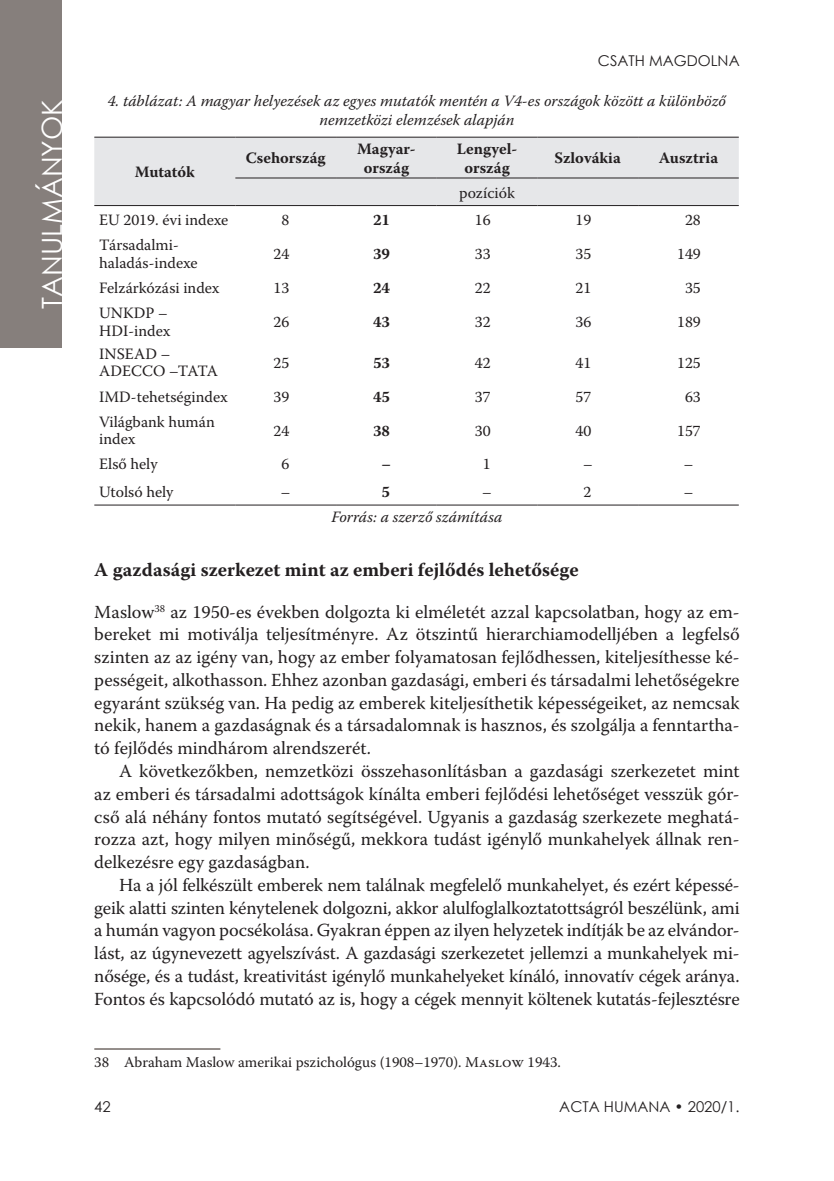
<style>
.page{position:relative;width:834px;height:1181px;background:#fff}
.page>*{position:absolute;margin:0;border:0;box-sizing:border-box;transform-origin:0 0}
.t1{font:28px "Century Gothic";color:#fff}
.Címsor_1{font:700 19.25px "Warnock Pro";color:#231f20}
.Body{font:18.38px/22.8px "Warnock Pro";letter-spacing:-.01em;color:#231f20;text-align:justify}
.Body_1st{font:18.38px/22.8px "Warnock Pro";color:#231f20;text-align:justify}
.Body-2{font:15.75px/17.5px "Warnock Pro";color:#231f20}
.Képaláírás{font:italic 15.75px/18.9px "Warnock Pro";color:#231f20;text-align:center}
.Body-3{font:700 15.75px/18.9px "Warnock Pro";color:#231f20;text-align:center}
.Lábjegyzet{font:14.88px "Warnock Pro";color:#231f20}
.t2{font:14.88px "Century Gothic";color:#231f20}
</style>
<div class="page">
<div style="left:0;top:0;width:62px;height:347px;background:#867f7c"></div>
<hr style="left:94px;top:1048px;width:126px;height:2px;background:#867f7c">
<div style="left:94px;top:138px;width:644px;height:67px;background:#e6e7e9"></div>
<hr style="left:94px;top:137px;width:141px;height:1px;background:#231f20">
<hr style="left:235px;top:137px;width:101px;height:1px;background:#231f20">
<hr style="left:336px;top:137px;width:100px;height:1px;background:#231f20">
<hr style="left:436px;top:137px;width:101px;height:1px;background:#231f20">
<hr style="left:537px;top:137px;width:101px;height:1px;background:#231f20">
<hr style="left:638px;top:137px;width:100px;height:1px;background:#231f20">
<hr style="left:235px;top:178px;width:101px;height:1px;background:#231f20">
<hr style="left:336px;top:178px;width:100px;height:1px;background:#231f20">
<hr style="left:436px;top:178px;width:101px;height:1px;background:#231f20">
<hr style="left:537px;top:178px;width:101px;height:1px;background:#231f20">
<hr style="left:638px;top:178px;width:100px;height:1px;background:#231f20">
<hr style="left:235px;top:205px;width:101px;height:1px;background:#231f20">
<hr style="left:336px;top:205px;width:100px;height:1px;background:#231f20">
<hr style="left:436px;top:205px;width:101px;height:1px;background:#231f20">
<hr style="left:537px;top:205px;width:101px;height:1px;background:#231f20">
<hr style="left:638px;top:205px;width:100px;height:1px;background:#231f20">
<hr style="left:94px;top:205px;width:141px;height:1px;background:#231f20">
<hr style="left:94px;top:504px;width:141px;height:1px;background:#231f20">
<hr style="left:235px;top:504px;width:101px;height:1px;background:#231f20">
<hr style="left:336px;top:504px;width:100px;height:1px;background:#231f20">
<hr style="left:436px;top:504px;width:101px;height:1px;background:#231f20">
<hr style="left:537px;top:504px;width:101px;height:1px;background:#231f20">
<hr style="left:638px;top:504px;width:100px;height:1px;background:#231f20">
<h1 class="t1" style="left:32px;top:308px;width:211px;rotate:-90deg">TANULMÁNYOK</h1>
<p class="t2" style="left:597px;top:50px;width:143px">CSATH MAGDOLNA</p>
<p class="Képaláírás" style="left:108px;top:91px;width:619px">4. táblázat: A magyar helyezések az egyes mutatók mentén a V4-es országok között a különböző nemzetközi elemzések alapján</p>
<p class="Body-3" style="left:135px;top:162px;width:61px">Mutatók</p>
<p class="Body-3" style="left:246px;top:148px;width:81px">Csehország</p>
<p class="Body-3" style="left:357px;top:139px;width:60px">Magyar&shy;ország</p>
<p class="Body-3" style="left:456px;top:139px;width:62px">Lengyel&shy;ország</p>
<p class="Body-3" style="left:554px;top:148px;width:68px">Szlovákia</p>
<p class="Body-3" style="left:658px;top:148px;width:61px">Ausztria</p>
<p class="Body-2" style="left:459px;top:183px;width:57px">pozíciók</p>
<p class="Body-2" style="left:99px;top:211px;width:131px">EU 2019. évi indexe</p>
<p class="Body-2" style="left:281px;top:211px;width:9px">8</p>
<p class="Body-3" style="left:373px;top:210px;width:19px">21</p>
<p class="Body-2" style="left:475px;top:211px;width:17px">16</p>
<p class="Body-2" style="left:575px;top:211px;width:17px">19</p>
<p class="Body-2" style="left:685px;top:211px;width:17px">28</p>
<p class="Body-2" style="left:99px;top:236px;width:100px">Társadalmi&shy;haladás-indexe</p>
<p class="Body-2" style="left:273px;top:245px;width:17px">24</p>
<p class="Body-3" style="left:373px;top:244px;width:19px">39</p>
<p class="Body-2" style="left:475px;top:245px;width:17px">33</p>
<p class="Body-2" style="left:575px;top:245px;width:17px">35</p>
<p class="Body-2" style="left:677px;top:245px;width:25px">149</p>
<p class="Body-2" style="left:99px;top:279px;width:122px">Felzárkózási index</p>
<p class="Body-2" style="left:273px;top:279px;width:17px">13</p>
<p class="Body-3" style="left:373px;top:278px;width:19px">24</p>
<p class="Body-2" style="left:475px;top:279px;width:17px">22</p>
<p class="Body-2" style="left:575px;top:279px;width:17px">21</p>
<p class="Body-2" style="left:685px;top:279px;width:17px">35</p>
<p class="Body-2" style="left:99px;top:304px;width:73px">UNKDP –<br>HDI-index</p>
<p class="Body-2" style="left:273px;top:313px;width:17px">26</p>
<p class="Body-3" style="left:373px;top:312px;width:19px">43</p>
<p class="Body-2" style="left:475px;top:313px;width:17px">32</p>
<p class="Body-2" style="left:575px;top:313px;width:17px">36</p>
<p class="Body-2" style="left:677px;top:313px;width:25px">189</p>
<p class="Body-2" style="left:99px;top:344px;width:120px">INSEAD –<br>ADECCO –TATA</p>
<p class="Body-2" style="left:273px;top:353px;width:17px">25</p>
<p class="Body-3" style="left:373px;top:353px;width:19px">53</p>
<p class="Body-2" style="left:475px;top:353px;width:17px">42</p>
<p class="Body-2" style="left:575px;top:353px;width:17px">41</p>
<p class="Body-2" style="left:677px;top:353px;width:25px">125</p>
<p class="Body-2" style="left:99px;top:387px;width:130px">IMD-tehetségindex</p>
<p class="Body-2" style="left:273px;top:387px;width:17px">39</p>
<p class="Body-3" style="left:373px;top:387px;width:19px">45</p>
<p class="Body-2" style="left:475px;top:387px;width:17px">37</p>
<p class="Body-2" style="left:575px;top:387px;width:17px">57</p>
<p class="Body-2" style="left:685px;top:387px;width:17px">63</p>
<p class="Body-2" style="left:99px;top:412px;width:117px">Világbank humán index</p>
<p class="Body-2" style="left:273px;top:421px;width:17px">24</p>
<p class="Body-3" style="left:373px;top:420px;width:19px">38</p>
<p class="Body-2" style="left:475px;top:421px;width:17px">30</p>
<p class="Body-2" style="left:575px;top:421px;width:17px">40</p>
<p class="Body-2" style="left:677px;top:421px;width:25px">157</p>
<p class="Body-2" style="left:99px;top:455px;width:60px">Első hely</p>
<p class="Body-2" style="left:281px;top:455px;width:9px">6</p>
<p class="Body-3" style="left:381px;top:454px;width:11px">–</p>
<p class="Body-2" style="left:482px;top:455px;width:9px">1</p>
<p class="Body-2" style="left:583px;top:455px;width:11px">–</p>
<p class="Body-2" style="left:683px;top:455px;width:11px">–</p>
<p class="Body-2" style="left:99px;top:483px;width:76px">Utolsó hely</p>
<p class="Body-2" style="left:281px;top:483px;width:11px">–</p>
<p class="Body-3" style="left:381px;top:482px;width:10px">5</p>
<p class="Body-2" style="left:482px;top:483px;width:11px">–</p>
<p class="Body-2" style="left:583px;top:483px;width:9px">2</p>
<p class="Body-2" style="left:683px;top:483px;width:11px">–</p>
<p class="Képaláírás" style="left:331px;top:507px;width:172px">Forrás: a szerző számítása</p>
<p class="Címsor_1" style="left:94px;top:558px;width:486px">A gazdasági szerkezet mint az emberi fejlődés lehetősége</p>
<p class="Body_1st" style="left:94px;top:600px;width:646px">Maslow<sup>38</sup> az 1950-es években dolgozta ki elméletét azzal kapcsolatban, hogy az em&shy;bereket mi motiválja teljesítményre. Az ötszintű hierarchiamodelljében a legfelső szinten az az igény van, hogy az ember folyamatosan fejlődhessen, kiteljesíthesse ké&shy;pességeit, alkothasson. Ehhez azonban gazdasági, emberi és társadalmi lehetőségekre egyaránt szükség van. Ha pedig az emberek kiteljesíthetik képességeiket, az nemcsak nekik, hanem a gazdaságnak és a társadalomnak is hasznos, és szolgálja a fenntartha&shy;tó fejlődés mindhárom alrendszerét.</p>
<p class="Body" style="left:94px;top:759px;width:646px;text-indent:25px">A következőkben, nemzetközi összehasonlításban a gazdasági szerkezetet mint az emberi és társadalmi adottságok kínálta emberi fejlődési lehetőséget vesszük gór&shy;cső alá néhány fontos mutató segítségével. Ugyanis a gazdaság szerkezete meghatá&shy;rozza azt, hogy milyen minőségű, mekkora tudást igénylő munkahelyek állnak ren&shy;delkezésre egy gazdaságban.</p>
<p class="Body" style="left:94px;top:873px;width:646px;text-indent:25px">Ha a jól felkészült emberek nem találnak megfelelő munkahelyet, és ezért képessé&shy;geik alatti szinten kénytelenek dolgozni, akkor alulfoglalkoztatottságról beszélünk, ami a humán vagyon pocsékolása. Gyakran éppen az ilyen helyzetek indítják be az elvándor&shy;lást, az úgynevezett agyelszívást. A gazdasági szerkezetet jellemzi a munkahelyek mi&shy;nősége, és a tudást, kreativitást igénylő munkahelyeket kínáló, innovatív cégek aránya.<br>Fontos és kapcsolódó mutató az is, hogy a cégek mennyit költenek kutatás-fejlesztésre</p>
<p class="Lábjegyzet" style="left:94px;top:1053px;width:466px">38 Abraham Maslow amerikai pszichológus (1908–1970). Maslow 1943.</p>
<p class="t2" style="left:94px;top:1095px;width:18px">42</p>
<p class="t2" style="left:559px;top:1095px;width:182px">ACTA HUMANA • 2020/1.</p>
</div>
